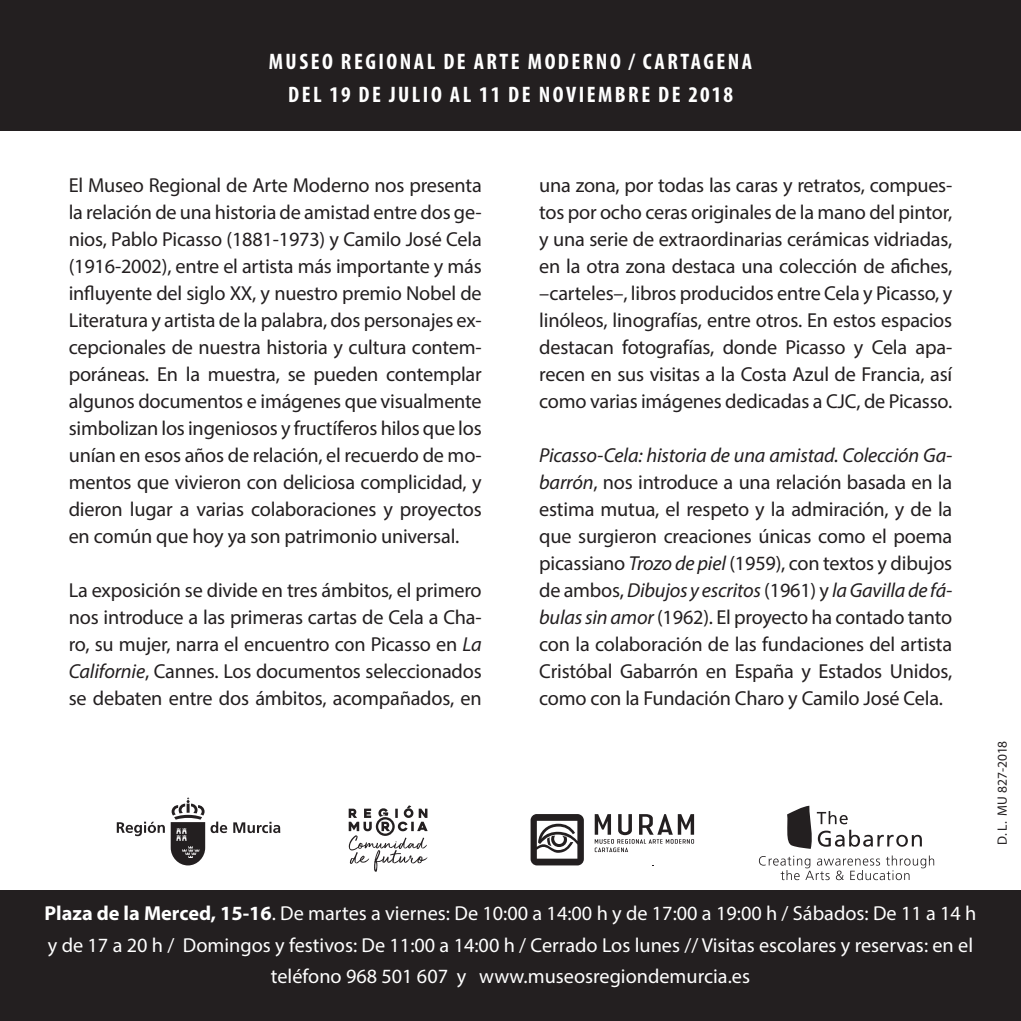
<style>
.page{position:relative;width:1021px;height:1021px;background:#fff}
.page>*{position:absolute;margin:0;border:0;box-sizing:border-box;transform-origin:0 0}
.t1{font:700 condensed 22.5px/33.8px "Myriad Pro";letter-spacing:.11em;color:#fff;text-align:center}
.t2{font:20.25px/27px "Myriad Pro";letter-spacing:-.01em;color:#231f20;text-align:justify}
.t3{font:20.25px/31.5px "Myriad Pro";color:#fff;text-align:center}
.t4{font:13.5px "Myriad Pro";color:#231f20}
.s1{font-style:italic}
.s2{font-weight:700}
</style>
<div class="page">
<svg style="left:594px;top:814px;width:100px;height:38px"></svg>
<div style="left:530px;top:814px;width:54px;height:51px;background:#231f20;border-radius:6px"></div>
<svg style="left:537px;top:820px;width:40px;height:38px"></svg>
<svg style="left:233px;top:821px;width:47px;height:12px"></svg>
<svg style="left:117px;top:797px;width:110px;height:69px"></svg>
<div style="left:0;top:890px;width:1020px;height:130px;background:#231f20"></div>
<div style="left:0;top:0;width:1020px;height:130px;background:#231f20"></div>
<svg style="left:759px;top:855px;width:175px;height:25px"></svg>
<svg style="left:787px;top:805px;width:134px;height:43px"></svg>
<svg style="left:348px;top:805px;width:79px;height:66px"></svg>
<p class="t1" style="left:269px;top:44px;width:485px">MUSEO REGIONAL DE ARTE MODERNO / CARTAGENA<br>DEL 19 DE JULIO AL 11 DE NOVIEMBRE DE 2018</p>
<p class="t2" style="left:69px;top:172px;width:414px">El Museo Regional de Arte Moderno nos presenta la relación de una historia de amistad entre dos ge&shy;nios, Pablo Picasso (1881-1973) y Camilo José Cela (1916-2002), entre el artista más importante y más influyente del siglo XX, y nuestro premio Nobel de Literatura y artista de la palabra, dos personajes ex&shy;cepcionales de nuestra historia y cultura contem&shy;poráneas. En la muestra, se pueden contemplar algunos documentos e imágenes que visualmente simbolizan los ingeniosos y fructíferos hilos que los unían en esos años de relación, el recuerdo de mo&shy;mentos que vivieron con deliciosa complicidad, y dieron lugar a varias colaboraciones y proyectos en común que hoy ya son patrimonio universal.</p>
<p class="t2" style="left:69px;top:576px;width:414px">La exposición se divide en tres ámbitos, el primero nos introduce a las primeras cartas de Cela a Cha&shy;ro, su mujer, narra el encuentro con Picasso en <span class="s1">La Californie</span>, Cannes. Los documentos seleccionados se debaten entre dos ámbitos, acompañados, en</p>
<p class="t2" style="left:539px;top:171px;width:414px">una zona, por todas las caras y retratos, compues&shy;tos por ocho ceras originales de la mano del pintor, y una serie de extraordinarias cerámicas vidriadas, en la otra zona destaca una colección de afiches, –carteles–, libros producidos entre Cela y Picasso, y linóleos, linografías, entre otros. En estos espacios destacan fotografías, donde Picasso y Cela apa&shy;recen en sus visitas a la Costa Azul de Francia, así como varias imágenes dedicadas a CJC, de Picasso.</p>
<p class="t2" style="left:539px;top:441px;width:414px"><span class="s1">Picasso-Cela: historia de una amistad. Colección Ga&shy;barrón</span>, nos introduce a una relación basada en la estima mutua, el respeto y la admiración, y de la que surgieron creaciones únicas como el poema picassiano <span class="s1">Trozo de piel</span> (1959), con textos y dibujos de ambos, <span class="s1">Dibujos y escritos</span> (1961) y <span class="s1">la Gavilla de fá&shy;bulas sin amor</span> (1962). El proyecto ha contado tanto con la colaboración de las fundaciones del artista Cristóbal Gabarrón en España y Estados Unidos, como con la Fundación Charo y Camilo José Cela.</p>
<p class="t4" style="left:994px;top:844px;width:106px;rotate:-90deg">D. L. MU 827-2018</p>
<p class="t3" style="left:44px;top:897px;width:933px"><span class="s2">Plaza de la Merced, 15-16</span>. De martes a viernes: De 10:00 a 14:00 h y de 17:00 a 19:00 h / Sábados: De 11 a 14 h y de 17 a 20 h / Domingos y festivos: De 11:00 a 14:00 h / Cerrado Los lunes // Visitas escolares y reservas: en el teléfono 968 501 607 y www.museosregiondemurcia.es</p>
</div>
